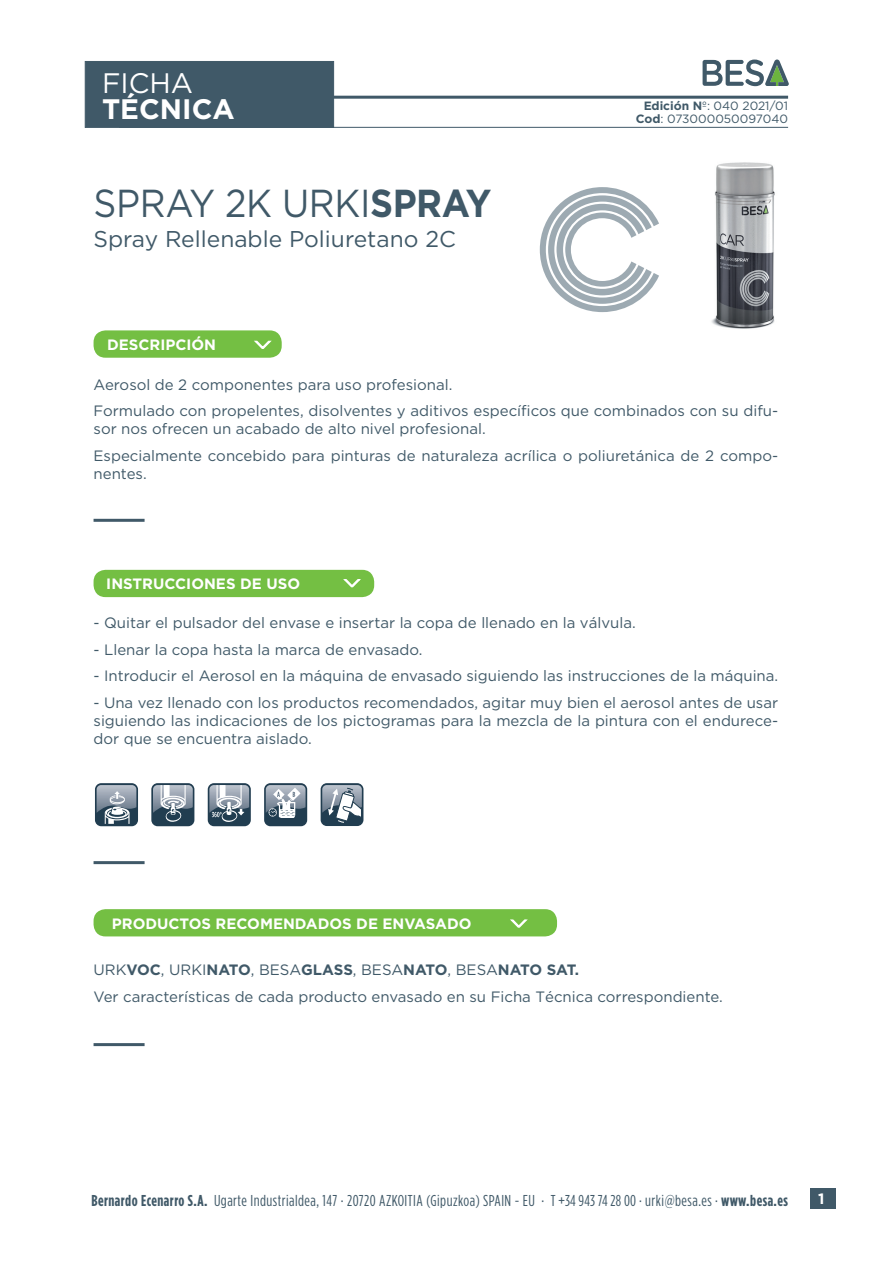
<style>
.page{position:relative;width:893px;height:1263px;background:#fff}
.page>*{position:absolute;margin:0;border:0;box-sizing:border-box;transform-origin:0 0}
.t1{font:39px "Gotham";letter-spacing:-.01em;color:#405968;scale:.92 1}
.t2{font:700 28.2px "Gotham";color:#fff}
.t3{font:28.2px "Gotham";color:#fff}
.t4{font:22.8px "Gotham";color:#405968}
.t5{font:15.75px "Gotham Condensed";letter-spacing:.03em;color:#405968}
.t6{font:15px/26.5px "Gotham";color:#405968}
.t7{font:700 15px "Gotham";color:#fff}
.t8{font:12px/13.5px "Gotham";color:#405968;text-align:right}
.s1{font-weight:700}
</style>
<div class="page">
<img style="left:711px;top:162px;width:64px;height:167px">
<div style="left:810px;top:1188px;width:26px;height:21px;background:#405968"></div>
<div style="left:85px;top:61px;width:249px;height:67px;background:#405968"></div>
<hr style="left:119px;top:96px;width:669px;height:3px;background:#405968">
<hr style="left:119px;top:127px;width:669px;height:1px;background:#405968">
<svg style="left:703px;top:60px;width:86px;height:26px"></svg>
<svg style="left:540px;top:187px;width:119px;height:125px"></svg>
<div style="left:94px;top:330px;width:188px;height:28px;background:#74bf43;border-radius:12px"></div>
<svg style="left:254px;top:340px;width:18px;height:9px"></svg>
<div style="left:94px;top:909px;width:463px;height:27px;background:#74bf43;border-radius:12px"></div>
<svg style="left:510px;top:919px;width:18px;height:9px"></svg>
<hr style="left:94px;top:861px;width:51px;height:3px;background:#405968">
<hr style="left:94px;top:1043px;width:51px;height:3px;background:#405968">
<hr style="left:94px;top:519px;width:51px;height:3px;background:#405968">
<div style="left:94px;top:570px;width:280px;height:27px;background:#74bf43;border-radius:12px"></div>
<svg style="left:343px;top:579px;width:18px;height:9px"></svg>
<div style="left:321px;top:783px;width:42px;height:43px;background:#213d50;border-radius:6px"></div>
<svg style="left:322px;top:785px;width:41px;height:38px"></svg>
<svg style="left:95px;top:783px;width:43px;height:43px"></svg>
<svg style="left:97px;top:785px;width:39px;height:39px"></svg>
<div style="left:151px;top:783px;width:43px;height:43px;background:#213d50;border-radius:6px"></div>
<svg style="left:153px;top:785px;width:40px;height:37px"></svg>
<div style="left:208px;top:783px;width:43px;height:43px;background:#213d50;border-radius:6px"></div>
<svg style="left:209px;top:785px;width:40px;height:37px"></svg>
<div style="left:264px;top:783px;width:43px;height:43px;background:#213d50;border-radius:6px"></div>
<svg style="left:266px;top:785px;width:40px;height:33px"></svg>
<h2 class="t3" style="left:102px;top:67px;width:93px">FICHA</h2>
<h2 class="t2" style="left:102px;top:93px;width:134px">TÉCNICA</h2>
<p class="t8" style="left:636px;top:99px;width:154px"><span class="s1">Edición N</span>º: 040 2021/01<br><span class="s1">Cod</span>: 073000050097040</p>
<h1 class="t1" style="left:94px;top:182px;width:434px">SPRAY 2K URKI<span class="s1">SPRAY</span></h1>
<h3 class="t4" style="left:94px;top:226px;width:364px">Spray Rellenable Poliuretano 2C</h3>
<p class="t7" style="left:107px;top:336px;width:111px">DESCRIPCIÓN</p>
<p class="t6" style="left:94px;top:371px;width:686px">Aerosol de 2 componentes para uso profesional.<br>Formulado con propelentes, disolventes y aditivos específicos que combinados con su difu-</p>
<p class="t6" style="left:94px;top:415px;width:686px">sor nos ofrecen un acabado de alto nivel profesional.<br>Especialmente concebido para pinturas de naturaleza acrílica o poliuretánica de 2 compo-</p>
<p class="t6" style="left:94px;top:460px;width:55px">nentes.</p>
<p class="t7" style="left:106px;top:575px;width:195px">INSTRUCCIONES DE USO</p>
<p class="t6" style="left:94px;top:609px;width:544px">- Quitar el pulsador del envase e insertar la copa de llenado en la válvula.</p>
<p class="t6" style="left:94px;top:636px;width:331px">- Llenar la copa hasta la marca de envasado.</p>
<p class="t6" style="left:94px;top:662px;width:686px">- Introducir el Aerosol en la máquina de envasado siguiendo las instrucciones de la máquina.</p>
<p class="t6" style="left:94px;top:693px;width:686px;line-height:18px;text-align:justify">- Una vez llenado con los productos recomendados, agitar muy bien el aerosol antes de usar siguiendo las indicaciones de los pictogramas para la mezcla de la pintura con el endurece&shy;dor que se encuentra aislado.</p>
<p class="t7" style="left:112px;top:914px;width:361px">PRODUCTOS RECOMENDADOS DE ENVASADO</p>
<p class="t6" style="left:94px;top:956px;width:631px">URK<span class="s1">VOC</span>, URKI<span class="s1">NATO</span>, BESA<span class="s1">GLASS</span>, BESA<span class="s1">NATO</span>, BESA<span class="s1">NATO SAT.<br></span>Ver características de cada producto envasado en su Ficha Técnica correspondiente.</p>
<p class="t5" style="left:91px;top:1192px;width:698px"><span class="s1">Bernardo Ecenarro S.A.</span> Ugarte Industrialdea, 147 · 20720 AZKOITIA (Gipuzkoa) SPAIN - EU · T +34 943 74 28 00 · urki@besa.es · <span class="s1">www.besa.es</span></p>
<p class="t7" style="left:818px;top:1190px;width:8px">1</p>
</div>
